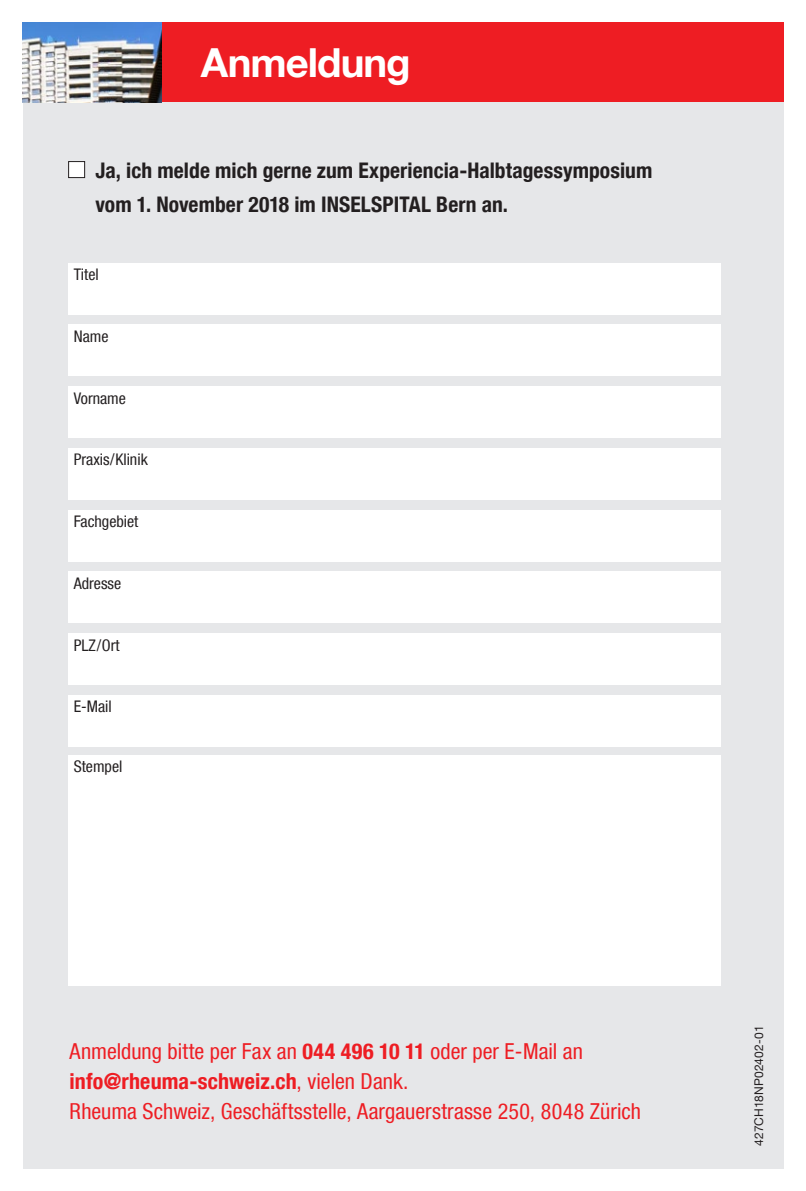
<style>
.page{position:relative;width:806px;height:1191px;background:#fff}
.page>*{position:absolute;margin:0;border:0;box-sizing:border-box;transform-origin:0 0}
.t1{font:700 40px "Helvetica Neue LT Com";letter-spacing:-.025em;color:#fff}
.t2{font:condensed 22px/30px "Helvetica Neue LT Com";letter-spacing:.005em;color:#ee1d23}
.t3{font:700 condensed 21.6px/34px "Helvetica Neue LT Com";letter-spacing:.005em;color:#231f20}
.t4{font:condensed 16px "Helvetica Neue LT Com";color:#231f20}
.t5{font:12px "Helvetica Neue";letter-spacing:.015em;color:#231f20}
.s1{font-weight:700}
</style>
<div class="page">
<div style="left:23px;top:102px;width:759px;height:1066px;background:#e6e7e9"></div>
<div style="left:161px;top:23px;width:621px;height:79px;background:#ee1d23"></div>
<div style="left:69px;top:162px;width:16px;height:16px;background:#fff"></div>
<div style="left:68px;top:161px;width:17px;height:17px;border:1px solid #231f20"></div>
<div style="left:68px;top:263px;width:652px;height:51px;background:#fff"></div>
<div style="left:68px;top:325px;width:652px;height:51px;background:#fff"></div>
<div style="left:68px;top:387px;width:652px;height:51px;background:#fff"></div>
<div style="left:68px;top:448px;width:652px;height:51px;background:#fff"></div>
<div style="left:68px;top:510px;width:652px;height:51px;background:#fff"></div>
<div style="left:68px;top:572px;width:652px;height:51px;background:#fff"></div>
<div style="left:68px;top:633px;width:652px;height:51px;background:#fff"></div>
<div style="left:68px;top:695px;width:652px;height:51px;background:#fff"></div>
<div style="left:68px;top:755px;width:652px;height:230px;background:#fff"></div>
<img style="left:23px;top:23px;width:138px;height:79px">
<h1 class="t1" style="left:201px;top:37px;width:211px">Anmeldung</h1>
<p class="t3" style="left:95px;top:153px;width:558px">Ja, ich melde mich gerne zum Experiencia-Halbtagessymposium vom 1. November 2018 im INSELSPITAL Bern an.</p>
<p class="t4" style="left:74px;top:265px;width:26px">Titel</p>
<p class="t4" style="left:74px;top:327px;width:36px">Name</p>
<p class="t4" style="left:74px;top:389px;width:54px">Vorname</p>
<p class="t4" style="left:74px;top:450px;width:75px">Praxis/Klinik</p>
<p class="t4" style="left:74px;top:512px;width:66px">Fachgebiet</p>
<p class="t4" style="left:74px;top:574px;width:49px">Adresse</p>
<p class="t4" style="left:74px;top:635px;width:47px">PLZ/Ort</p>
<p class="t4" style="left:74px;top:697px;width:39px">E-Mail</p>
<p class="t4" style="left:74px;top:757px;width:50px">Stempel</p>
<p class="t2" style="left:70px;top:1036px;width:572px">Anmeldung bitte per Fax an <span class="s1">044 496 10 11</span> oder per E-Mail an <span class="s1">info@rheuma-schweiz.ch</span>, vielen Dank.<br>Rheuma Schweiz, Geschäftsstelle, Aargauerstrasse 250, 8048 Zürich</p>
<p class="t5" style="left:749px;top:1145px;width:122px;rotate:-90deg">427CH18NP02402-01</p>
</div>
